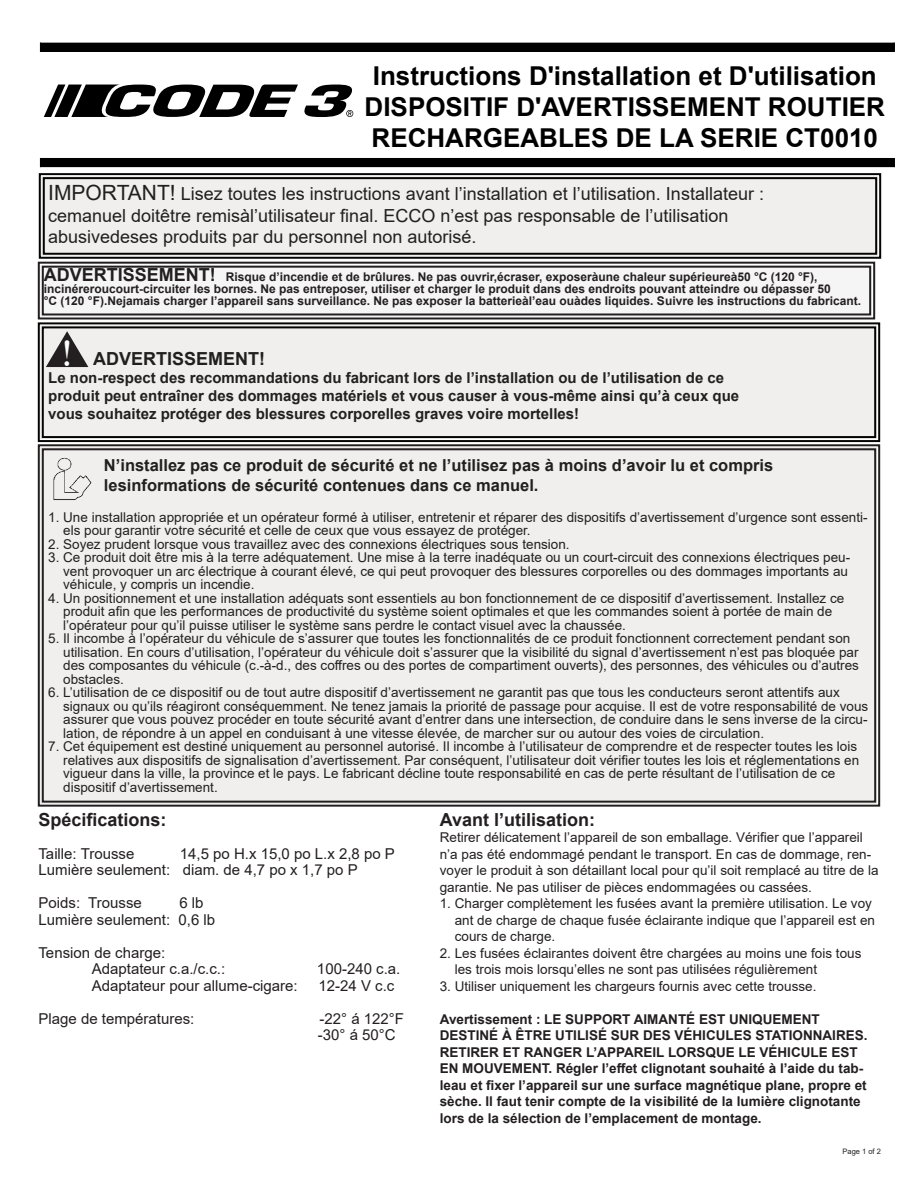
<style>
.page{position:relative;width:918px;height:1188px;background:#fff}
.page>*{position:absolute;margin:0;border:0;box-sizing:border-box;transform-origin:0 0}
.t1{font:38.25px "Bask Old Face";color:#fff}
.t2{font:700 25.95px/31.2px "Arial";color:#000;text-align:center}
.t3{font:18px "Arial";color:#231f20}
.t4{font:700 18px "Arial";color:#231f20}
.t5{font:700 16.5px "Arial";color:#231f20}
.t6{font:15px "Arial";color:#231f20}
.t7{font:700 15px "Arial";color:#231f20}
.t8{font:13.5px/16.5px "Arial";color:#231f20}
.t9{font:700 13.5px/16.5px "Arial";color:#231f20}
.t10{font:700 12px "Arial";color:#231f20}
.t11{font:7.5px "Arial";color:#231f20}
.s1{font-size:21px}
.s2{font-size:18px}
</style>
<div class="page">
<svg style="left:38px;top:173px;width:844px;height:86px;background:#e4e2e1"></svg>
<div style="left:43px;top:177px;width:834px;height:78px;border:2px solid #040503"></div>
<svg style="left:37px;top:444px;width:844px;height:363px;background:#cecccb"></svg>
<div style="left:42px;top:448px;width:834px;height:355px;border:2px solid #231f20"></div>
<img style="left:50px;top:458px;width:42px;height:47px">
<div style="left:47px;top:455px;width:48px;height:53px;border:2px solid #f1efee"></div>
<div style="left:104px;top:459px;width:762px;height:45px;background:#f1efee"></div>
<div style="left:48px;top:512px;width:821px;height:284px;background:#f1efee"></div>
<svg style="left:37px;top:322px;width:844px;height:121px;background:#e7e5e4"></svg>
<div style="left:42px;top:326px;width:834px;height:112px;border:2px solid #040503"></div>
<svg style="left:46px;top:331px;width:42px;height:36px;background:#898686"></svg>
<div style="left:40px;top:158px;width:854px;height:9px;background:#000"></div>
<div style="left:40px;top:43px;width:854px;height:8px;background:#000"></div>
<svg style="left:44px;top:85px;width:310px;height:32px"></svg>
<svg style="left:37px;top:261px;width:839px;height:59px"></svg>
<div style="left:42px;top:266px;width:829px;height:49px;border:2px solid #231f20"></div>
<p class="t2" style="left:365px;top:60px;width:522px">Instructions D'installation et D'utilisation<br>DISPOSITIF D'AVERTISSEMENT ROUTIER<br>RECHARGEABLES DE LA SERIE CT0010</p>
<p class="t3" style="left:48px;top:181px;width:717px"><span class="s1">IMPORTANT!</span> Lisez toutes les instructions avant l’installation et l’utilisation. Installateur :</p>
<p class="t3" style="left:48px;top:203px;width:682px">cemanuel doitêtre remisàl’utilisateur final. ECCO n’est pas responsable de l’utilisation</p>
<p class="t3" style="left:48px;top:225px;width:430px">abusivedeses produits par du personnel non autorisé.</p>
<p class="t10" style="left:44px;top:268px;width:775px"><span class="s2">ADVERTISSEMENT!</span> Risque d’incendie et de brûlures. Ne pas ouvrir,écraser, exposeràune chaleur supérieureà50 °C (120 °F),</p>
<p class="t10" style="left:44px;top:280px;width:788px">incinéreroucourt-circuiter les bornes. Ne pas entreposer, utiliser et charger le produit dans des endroits pouvant atteindre ou dépasser 50</p>
<p class="t10" style="left:44px;top:292px;width:819px">°C (120 °F).Nejamais charger l’appareil sans surveillance. Ne pas exposer la batterieàl’eau ouàdes liquides. Suivre les instructions du fabricant.</p>
<p class="t1" style="left:62px;top:332px;width:11px">!</p>
<p class="t4" style="left:93px;top:346px;width:174px">ADVERTISSEMENT!</p>
<p class="t7" style="left:48px;top:367px;width:678px">Le non-respect des recommandations du fabricant lors de l’installation ou de l’utilisation de ce</p>
<p class="t7" style="left:48px;top:385px;width:693px">produit peut entraîner des dommages matériels et vous causer à vous-même ainsi qu’à ceux que</p>
<p class="t7" style="left:48px;top:403px;width:533px">vous souhaitez protéger des blessures corporelles graves voire mortelles!</p>
<p class="t5" style="left:104px;top:454px;width:671px">N’installez pas ce produit de sécurité et ne l’utilisez pas à moins d’avoir lu et compris</p>
<p class="t5" style="left:104px;top:474px;width:436px">lesinformations de sécurité contenues dans ce manuel.</p>
<p class="t8" style="left:48px;top:509px;width:821px">1. Une installation appropriée et un opérateur formé à utiliser, entretenir et réparer des dispositifs d’avertissement d’urgence sont essenti-</p>
<p class="t8" style="left:63px;top:522px;width:469px">els pour garantir votre sécurité et celle de ceux que vous essayez de protéger.</p>
<p class="t8" style="left:48px;top:536px;width:523px">2. Soyez prudent lorsque vous travaillez avec des connexions électriques sous tension.</p>
<p class="t8" style="left:48px;top:549px;width:804px">3. Ce produit doit être mis à la terre adéquatement. Une mise à la terre inadéquate ou un court-circuit des connexions électriques peu-</p>
<p class="t8" style="left:63px;top:563px;width:786px">vent provoquer un arc électrique à courant élevé, ce qui peut provoquer des blessures corporelles ou des dommages importants au</p>
<p class="t8" style="left:63px;top:576px;width:193px">véhicule, y compris un incendie.</p>
<p class="t8" style="left:48px;top:590px;width:798px">4. Un positionnement et une installation adéquats sont essentiels au bon fonctionnement de ce dispositif d’avertissement. Installez ce</p>
<p class="t8" style="left:63px;top:603px;width:771px">produit afin que les performances de productivité du système soient optimales et que les commandes soient à portée de main de</p>
<p class="t8" style="left:63px;top:617px;width:564px">l’opérateur pour qu’il puisse utiliser le système sans perdre le contact visuel avec la chaussée.</p>
<p class="t8" style="left:48px;top:630px;width:804px">5. Il incombe à l’opérateur du véhicule de s’assurer que toutes les fonctionnalités de ce produit fonctionnent correctement pendant son</p>
<p class="t8" style="left:63px;top:644px;width:797px">utilisation. En cours d’utilisation, l’opérateur du véhicule doit s’assurer que la visibilité du signal d’avertissement n’est pas bloquée par</p>
<p class="t8" style="left:63px;top:657px;width:797px">des composantes du véhicule (c.-à-d., des coffres ou des portes de compartiment ouverts), des personnes, des véhicules ou d’autres</p>
<p class="t8" style="left:63px;top:671px;width:62px">obstacles.</p>
<p class="t8" style="left:48px;top:684px;width:793px">6. L’utilisation de ce dispositif ou de tout autre dispositif d’avertissement ne garantit pas que tous les conducteurs seront attentifs aux</p>
<p class="t8" style="left:63px;top:698px;width:807px">signaux ou qu’ils réagiront conséquemment. Ne tenez jamais la priorité de passage pour acquise. Il est de votre responsabilité de vous</p>
<p class="t8" style="left:63px;top:711px;width:806px">assurer que vous pouvez procéder en toute sécurité avant d’entrer dans une intersection, de conduire dans le sens inverse de la circu-</p>
<p class="t8" style="left:63px;top:725px;width:702px">lation, de répondre à un appel en conduisant à une vitesse élevée, de marcher sur ou autour des voies de circulation.</p>
<p class="t8" style="left:48px;top:738px;width:810px">7. Cet équipement est destiné uniquement au personnel autorisé. Il incombe à l’utilisateur de comprendre et de respecter toutes les lois</p>
<p class="t8" style="left:63px;top:752px;width:798px">relatives aux dispositifs de signalisation d’avertissement. Par conséquent, l’utilisateur doit vérifier toutes les lois et réglementations en</p>
<p class="t8" style="left:63px;top:765px;width:774px">vigueur dans la ville, la province et le pays. Le fabricant décline toute responsabilité en cas de perte résultant de l’utilisation de ce</p>
<p class="t8" style="left:63px;top:779px;width:156px">dispositif d’avertissement.</p>
<p class="t4" style="left:38px;top:807px;width:130px">Spécifications:</p>
<p class="t6" style="left:38px;top:843px;width:97px">Taille: Trousse</p>
<p class="t6" style="left:180px;top:843px;width:217px">14,5 po H.x 15,0 po L.x 2,8 po P</p>
<p class="t6" style="left:38px;top:860px;width:321px">Lumière seulement: diam. de 4,7 po x 1,7 po P</p>
<p class="t6" style="left:38px;top:893px;width:105px">Poids: Trousse</p>
<p class="t6" style="left:179px;top:893px;width:26px">6 lb</p>
<p class="t6" style="left:38px;top:909px;width:178px">Lumière seulement: 0,6 lb</p>
<p class="t6" style="left:38px;top:942px;width:128px">Tension de charge:</p>
<p class="t6" style="left:92px;top:959px;width:135px">Adaptateur c.a./c.c.:</p>
<p class="t6" style="left:317px;top:959px;width:85px">100-240 c.a.</p>
<p class="t6" style="left:92px;top:975px;width:207px">Adaptateur pour allume-cigare:</p>
<p class="t6" style="left:319px;top:975px;width:77px">12-24 V c.c</p>
<p class="t6" style="left:38px;top:1008px;width:157px">Plage de températures:</p>
<p class="t6" style="left:320px;top:1008px;width:86px">-22° á 122°F</p>
<p class="t6" style="left:318px;top:1025px;width:79px">-30° á 50°C</p>
<p class="t4" style="left:440px;top:807px;width:157px">Avant l’utilisation:</p>
<p class="t8" style="left:440px;top:829px;width:440px">Retirer délicatement l’appareil de son emballage. Vérifier que l’appareil n’a pas été endommagé pendant le transport. En cas de dommage, ren&shy;voyer le produit à son détaillant local pour qu’il soit remplacé au titre de la garantie. Ne pas utiliser de pièces endommagées ou cassées.</p>
<p class="t8" style="left:440px;top:895px;width:434px">1. Charger complètement les fusées avant la première utilisation. Le voy</p>
<p class="t8" style="left:455px;top:912px;width:422px">ant de charge de chaque fusée éclairante indique que l’appareil est en</p>
<p class="t8" style="left:455px;top:928px;width:102px">cours de charge.</p>
<p class="t8" style="left:440px;top:945px;width:423px">2. Les fusées éclairantes doivent être chargées au moins une fois tous</p>
<p class="t8" style="left:455px;top:961px;width:364px">les trois mois lorsqu’elles ne sont pas utilisées régulièrement</p>
<p class="t8" style="left:440px;top:978px;width:378px">3. Utiliser uniquement les chargeurs fournis avec cette trousse.</p>
<p class="t9" style="left:440px;top:1011px;width:382px">Avertissement : LE SUPPORT AIMANTÉ EST UNIQUEMENT</p>
<p class="t9" style="left:440px;top:1027px;width:429px">DESTINÉ À ÊTRE UTILISÉ SUR DES VÉHICULES STATIONNAIRES.</p>
<p class="t9" style="left:440px;top:1044px;width:420px">RETIRER ET RANGER L’APPAREIL LORSQUE LE VÉHICULE EST</p>
<p class="t9" style="left:440px;top:1060px;width:428px">EN MOUVEMENT. Régler l’effet clignotant souhaité à l’aide du tab&shy;leau et fixer l’appareil sur une surface magnétique plane, propre et sèche. Il faut tenir compte de la visibilité de la lumière clignotante lors de la sélection de l’emplacement de montage.</p>
<p class="t11" style="left:843px;top:1146px;width:40px">Page 1 of 2</p>
</div>
